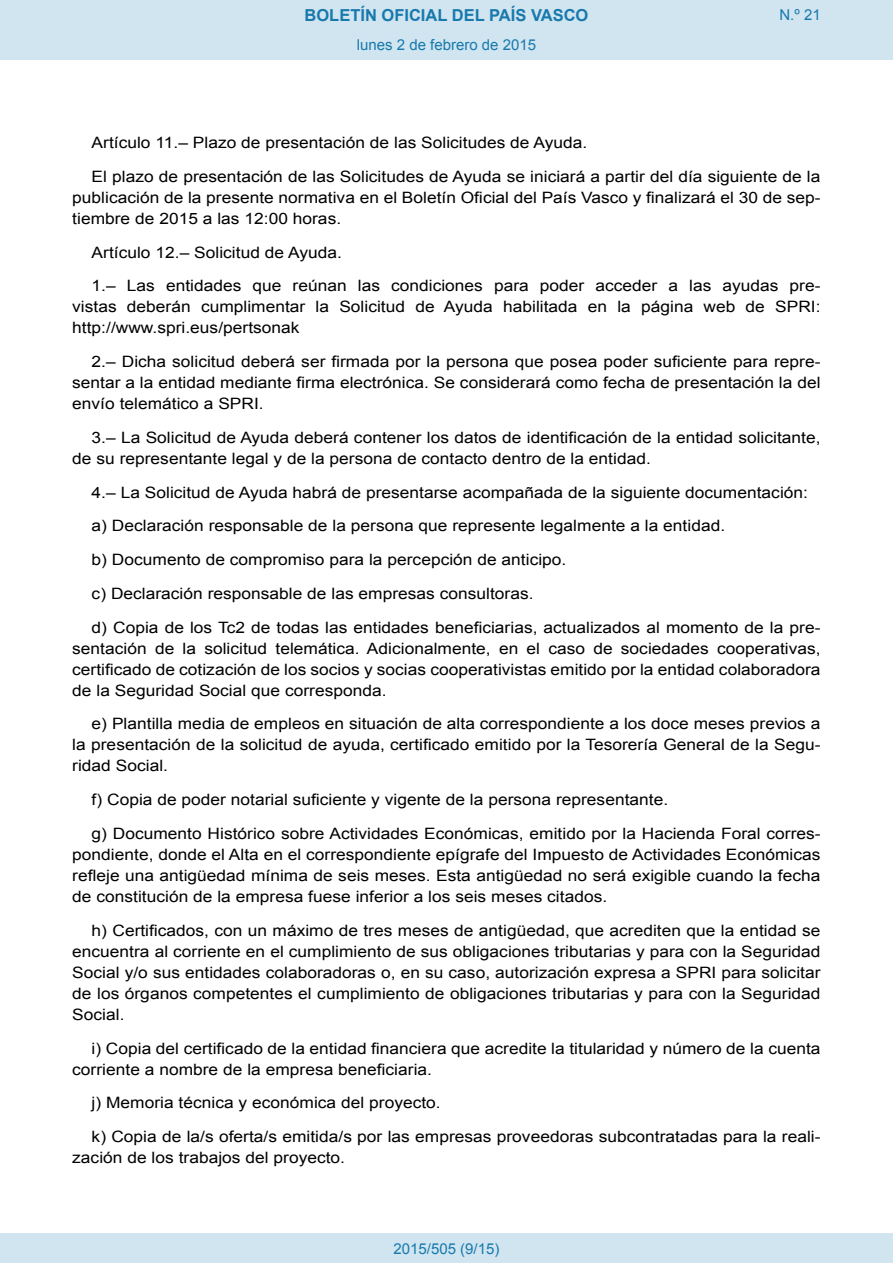
<style>
.page{position:relative;width:893px;height:1263px;background:#fff}
.page>*{position:absolute;margin:0;border:0;box-sizing:border-box;transform-origin:0 0}
.t1{font:700 16.5px "Arial";color:#1879ad}
.BOPVDetalle{font:15.6px/21px "Arial";color:#000;text-align:justify;scale:1.11 1}
.Paginacion_Centro{font:15px "Arial";color:#1879ad}
</style>
<div class="page">
<div style="left:0;top:0;width:893px;height:60px;background:#d0e5f0"></div>
<div style="left:0;top:1233px;width:893px;height:30px;background:#d0e5f0"></div>
<p class="t1" style="left:305px;top:4px;width:285px">BOLETÍN OFICIAL DEL PAÍS VASCO</p>
<p class="Paginacion_Centro" style="left:357px;top:35px;width:181px">lunes 2 de febrero de 2015</p>
<p class="Paginacion_Centro" style="left:779px;top:5px;width:43px">N.º 21</p>
<p class="BOPVDetalle" style="left:92px;top:132px;width:448px">Artículo 11.– Plazo de presentación de las Solicitudes de Ayuda.</p>
<p class="BOPVDetalle" style="left:72px;top:166px;width:676px;text-indent:19px">El plazo de presentación de las Solicitudes de Ayuda se iniciará a partir del día siguiente de la publicación de la presente normativa en el Boletín Oficial del País Vasco y finalizará el 30 de sep&shy;tiembre de 2015 a las 12:00 horas.</p>
<p class="BOPVDetalle" style="left:92px;top:242px;width:227px">Artículo 12.– Solicitud de Ayuda.</p>
<p class="BOPVDetalle" style="left:72px;top:276px;width:676px;text-indent:19px">1.– Las entidades que reúnan las condiciones para poder acceder a las ayudas pre&shy;vistas deberán cumplimentar la Solicitud de Ayuda habilitada en la página web de SPRI: http://www.spri.eus/pertsonak</p>
<p class="BOPVDetalle" style="left:72px;top:351px;width:676px;text-indent:19px">2.– Dicha solicitud deberá ser firmada por la persona que posea poder suficiente para repre&shy;sentar a la entidad mediante firma electrónica. Se considerará como fecha de presentación la del envío telemático a SPRI.</p>
<p class="BOPVDetalle" style="left:72px;top:427px;width:676px;text-indent:19px">3.– La Solicitud de Ayuda deberá contener los datos de identificación de la entidad solicitante, de su representante legal y de la persona de contacto dentro de la entidad.</p>
<p class="BOPVDetalle" style="left:92px;top:482px;width:647px">4.– La Solicitud de Ayuda habrá de presentarse acompañada de la siguiente documentación:</p>
<p class="BOPVDetalle" style="left:92px;top:516px;width:572px">a) Declaración responsable de la persona que represente legalmente a la entidad.</p>
<p class="BOPVDetalle" style="left:92px;top:549px;width:429px">b) Documento de compromiso para la percepción de anticipo.</p>
<p class="BOPVDetalle" style="left:92px;top:583px;width:400px">c) Declaración responsable de las empresas consultoras.</p>
<p class="BOPVDetalle" style="left:72px;top:617px;width:676px;text-indent:19px">d) Copia de los Tc2 de todas las entidades beneficiarias, actualizados al momento de la pre&shy;sentación de la solicitud telemática. Adicionalmente, en el caso de sociedades cooperativas, certificado de cotización de los socios y socias cooperativistas emitido por la entidad colaboradora de la Seguridad Social que corresponda.</p>
<p class="BOPVDetalle" style="left:72px;top:714px;width:676px;text-indent:19px">e) Plantilla media de empleos en situación de alta correspondiente a los doce meses previos a la presentación de la solicitud de ayuda, certificado emitido por la Tesorería General de la Segu&shy;ridad Social.</p>
<p class="BOPVDetalle" style="left:92px;top:789px;width:521px">f) Copia de poder notarial suficiente y vigente de la persona representante.</p>
<p class="BOPVDetalle" style="left:72px;top:823px;width:676px;text-indent:19px">g) Documento Histórico sobre Actividades Económicas, emitido por la Hacienda Foral corres&shy;pondiente, donde el Alta en el correspondiente epígrafe del Impuesto de Actividades Económicas refleje una antigüedad mínima de seis meses. Esta antigüedad no será exigible cuando la fecha de constitución de la empresa fuese inferior a los seis meses citados.</p>
<p class="BOPVDetalle" style="left:72px;top:920px;width:676px;text-indent:19px">h) Certificados, con un máximo de tres meses de antigüedad, que acrediten que la entidad se encuentra al corriente en el cumplimiento de sus obligaciones tributarias y para con la Seguridad Social y/o sus entidades colaboradoras o, en su caso, autorización expresa a SPRI para solicitar de los órganos competentes el cumplimiento de obligaciones tributarias y para con la Seguridad Social.</p>
<p class="BOPVDetalle" style="left:72px;top:1038px;width:676px;text-indent:19px">i) Copia del certificado de la entidad financiera que acredite la titularidad y número de la cuenta corriente a nombre de la empresa beneficiaria.</p>
<p class="BOPVDetalle" style="left:92px;top:1092px;width:316px">j) Memoria técnica y económica del proyecto.</p>
<p class="BOPVDetalle" style="left:72px;top:1126px;width:676px;text-indent:19px">k) Copia de la/s oferta/s emitida/s por las empresas proveedoras subcontratadas para la reali&shy;zación de los trabajos del proyecto.</p>
<p class="Paginacion_Centro" style="left:393px;top:1238px;width:107px">2015/505 (9/15)</p>
</div>
